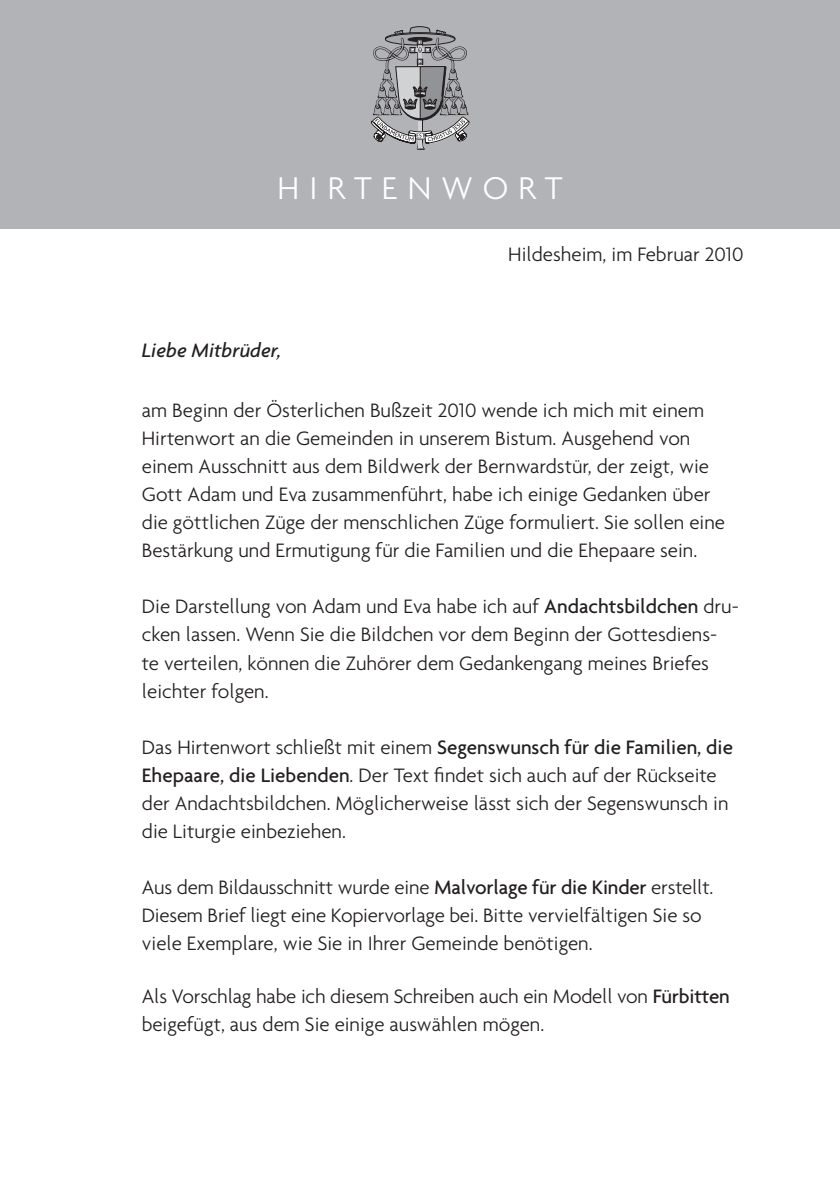
<style>
.page{position:relative;width:840px;height:1191px;background:#fff}
.page>*{position:absolute;margin:0;border:0;box-sizing:border-box;transform-origin:0 0}
.t1{font:300 34px "Agenda";color:#fff}
.t2{font:300 21px/28px "Agenda";color:#231f20}
.t3{font:italic 500 21px "Agenda";color:#231f20}
.s1{font-weight:500}
</style>
<div class="page">
<div style="left:0;top:0;width:839px;height:229px;background:#b2b3b7"></div>
<svg style="left:370px;top:26px;width:100px;height:124px"></svg>
<h1 class="t1" style="left:277px;top:168px;width:54px">H irte</h1>
<h1 class="t1" style="left:407px;top:168px;width:133px">nw ort</h1>
<p class="t2" style="left:508px;top:240px;width:236px">Hildesheim, im Februar 2010</p>
<p class="t3" style="left:142px;top:338px;width:141px">Liebe Mitbrüder,</p>
<p class="t2" style="left:142px;top:396px;width:584px">am Beginn der Österlichen Bußzeit 2010 wende ich mich mit einem Hirtenwort an die Gemeinden in unserem Bistum. Ausgehend von einem Ausschnitt aus dem Bildwerk der Bernwardstür, der zeigt, wie Gott Adam und Eva zusammenführt, habe ich einige Gedanken über die göttlichen Züge der menschlichen Züge formuliert. Sie sollen eine Bestärkung und Ermutigung für die Familien und die Ehepaare sein.</p>
<p class="t2" style="left:142px;top:592px;width:598px">Die Darstellung von Adam und Eva habe ich auf <span class="s1">Andachtsbildchen</span> dru&shy;cken lassen. Wenn Sie die Bildchen vor dem Beginn der Gottesdiens&shy;te verteilen, können die Zuhörer dem Gedankengang meines Briefes leichter folgen.</p>
<p class="t2" style="left:142px;top:732px;width:592px">Das Hirtenwort schließt mit einem <span class="s1">Segenswunsch für die Familien, die Ehepaare, die Liebenden</span>. Der Text findet sich auch auf der Rückseite der Andachtsbildchen. Möglicherweise lässt sich der Segenswunsch in die Liturgie einbeziehen.</p>
<p class="t2" style="left:142px;top:872px;width:572px">Aus dem Bildausschnitt wurde eine <span class="s1">Malvorlage für die Kinder</span> erstellt.<br>Diesem Brief liegt eine Kopiervorlage bei. Bitte vervielfältigen Sie so viele Exemplare, wie Sie in Ihrer Gemeinde benötigen.</p>
<p class="t2" style="left:142px;top:981px;width:589px">Als Vorschlag habe ich diesem Schreiben auch ein Modell von <span class="s1">Fürbitten </span>beigefügt, aus dem Sie einige auswählen mögen.</p>
</div>
